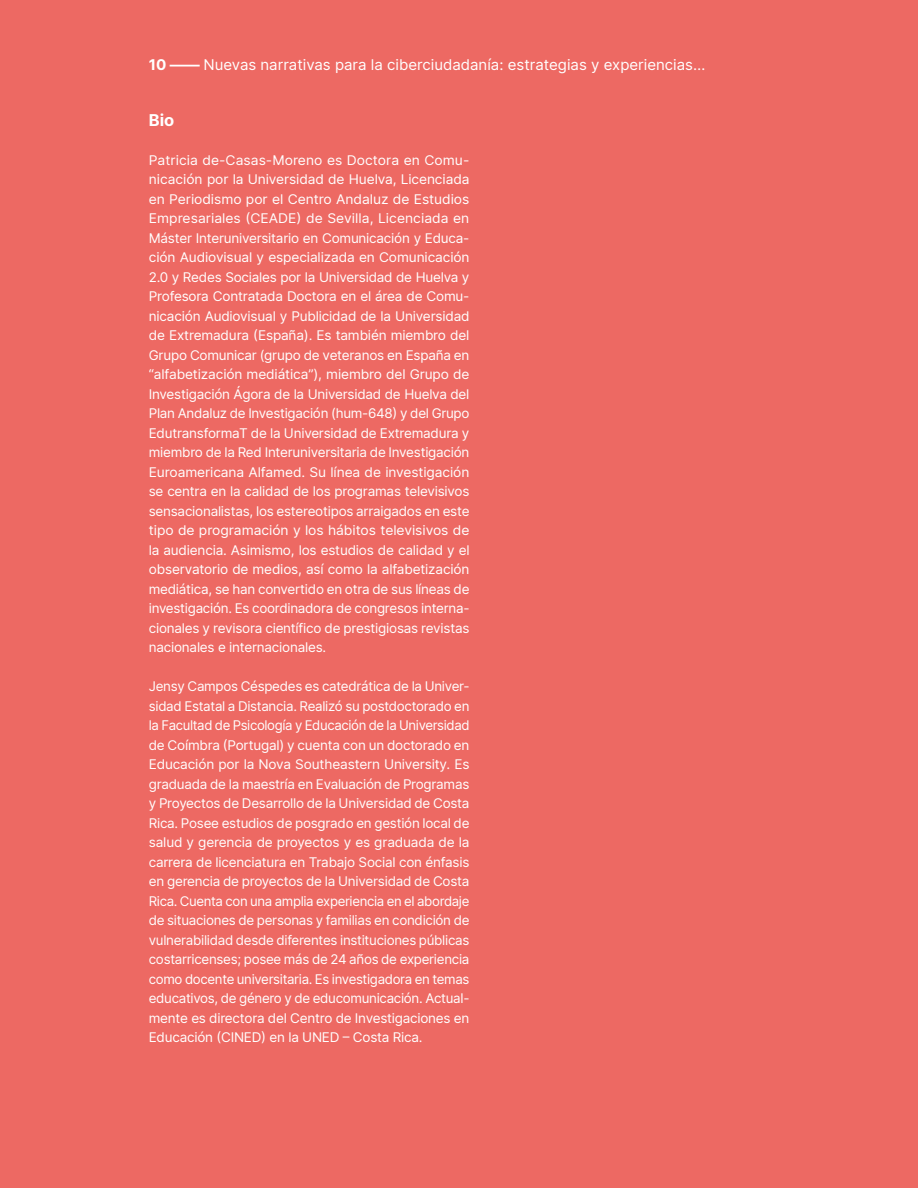
<style>
.page{position:relative;width:918px;height:1188px;background:#ed6963}
.page>*{position:absolute;margin:0;border:0;box-sizing:border-box;transform-origin:0 0}
.t1{font:700 16.5px "Inter";color:#fff}
.t2{font:15px "Inter";color:#fff}
.t3{font:13.5px/19.5px "Inter";letter-spacing:-.015em;color:#fff;text-align:justify}
.s1{font-weight:700}
</style>
<div class="page">
<p class="t2" style="left:149px;top:54px;width:558px"><span class="s1">10 —</span>Nuevas narrativas para la ciberciudadanía: estrategias y experiencias…</p>
<p class="t1" style="left:149px;top:107px;width:27px">Bio</p>
<p class="t3" style="left:149px;top:150px;width:322px">Patricia de-Casas-Moreno es Doctora en Comu&shy;nicación por la Universidad de Huelva, Licenciada en Periodismo por el Centro Andaluz de Estudios Empresariales (CEADE) de Sevilla, Licenciada en Máster Interuniversitario en Comunicación y Educa&shy;ción Audiovisual y especializada en Comunicación 2.0 y Redes Sociales por la Universidad de Huelva y Profesora Contratada Doctora en el área de Comu&shy;nicación Audiovisual y Publicidad de la Universidad de Extremadura (España). Es también miembro del Grupo Comunicar (grupo de veteranos en España en “alfabetización mediática”), miembro del Grupo de Investigación Ágora de la Universidad de Huelva del Plan Andaluz de Investigación (hum-648) y del Grupo EdutransformaT de la Universidad de Extremadura y miembro de la Red Interuniversitaria de Investigación Euroamericana Alfamed. Su línea de investigación se centra en la calidad de los programas televisivos sensacionalistas, los estereotipos arraigados en este tipo de programación y los hábitos televisivos de la audiencia. Asimismo, los estudios de calidad y el observatorio de medios, así como la alfabetización mediática, se han convertido en otra de sus líneas de investigación. Es coordinadora de congresos interna&shy;cionales y revisora científico de prestigiosas revistas nacionales e internacionales.</p>
<p class="t3" style="left:149px;top:676px;width:322px">Jensy Campos Céspedes es catedrática de la Univer&shy;sidad Estatal a Distancia. Realizó su postdoctorado en la Facultad de Psicología y Educación de la Universidad de Coímbra (Portugal) y cuenta con un doctorado en Educación por la Nova Southeastern University. Es graduada de la maestría en Evaluación de Programas y Proyectos de Desarrollo de la Universidad de Costa Rica. Posee estudios de posgrado en gestión local de salud y gerencia de proyectos y es graduada de la carrera de licenciatura en Trabajo Social con énfasis en gerencia de proyectos de la Universidad de Costa Rica. Cuenta con una amplia experiencia en el abordaje de situaciones de personas y familias en condición de vulnerabilidad desde diferentes instituciones públicas costarricenses; posee más de 24 años de experiencia como docente universitaria. Es investigadora en temas educativos, de género y de educomunicación. Actual&shy;mente es directora del Centro de Investigaciones en Educación (CINED) en la UNED – Costa Rica.</p>
</div>
